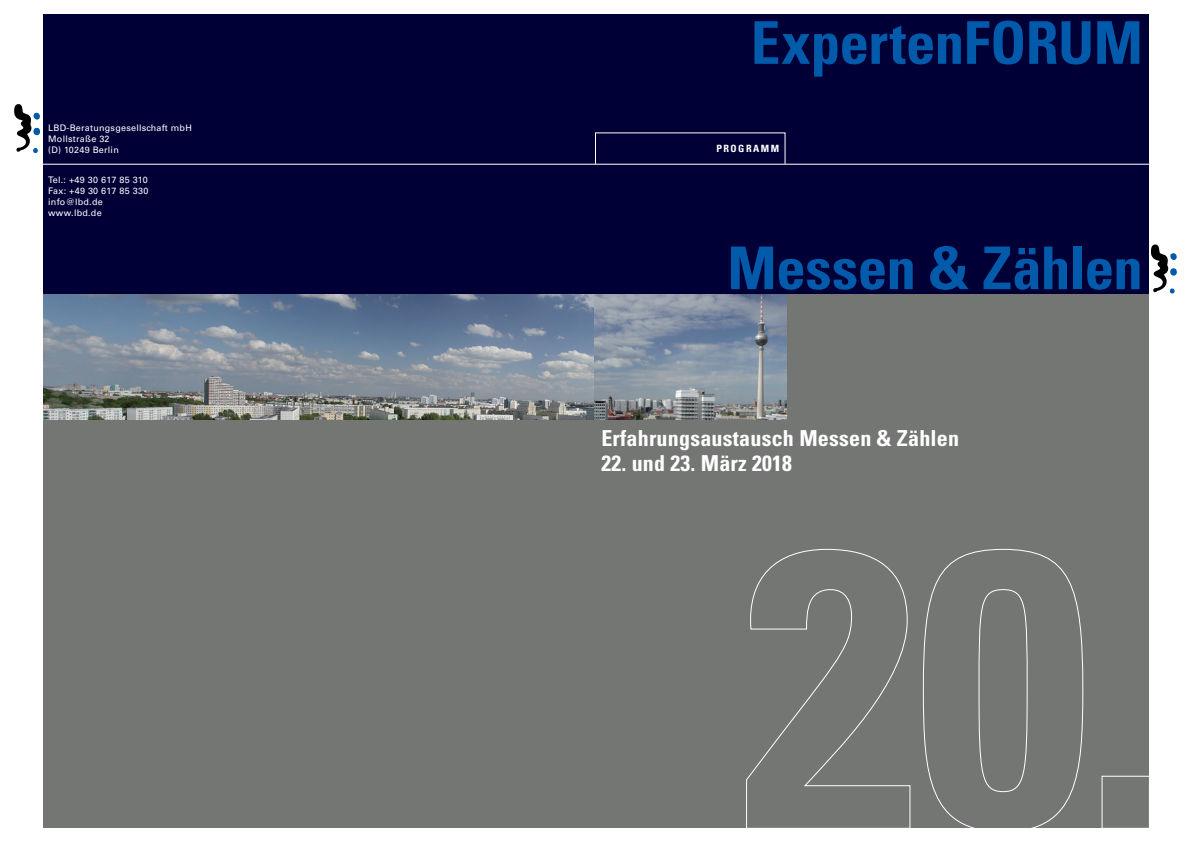
<style>
.page{position:relative;width:1191px;height:842px;background:#fff}
.page>*{position:absolute;margin:0;border:0;box-sizing:border-box;transform-origin:0 0}
.t1{font:700 condensed 59px "Univers LT";letter-spacing:-.01em;color:#015aaa}
.t2{font:700 condensed 22px "Univers LT";letter-spacing:.01em;color:#fff}
.t3{font:700 condensed 10px "Univers LT";letter-spacing:.15em;color:#fff}
.t4{font:9px/11px "Univers LT";letter-spacing:.025em;color:#fff}
</style>
<div class="page">
<div style="left:43px;top:14px;width:1105px;height:281px;background:#000037"></div>
<div style="left:43px;top:295px;width:1105px;height:533px;background:#747674"></div>
<hr style="left:42px;top:164px;width:1107px;height:1px;background:#fff">
<svg style="left:1150px;top:244px;width:27px;height:49px"></svg>
<svg style="left:14px;top:104px;width:26px;height:49px"></svg>
<svg style="left:595px;top:132px;width:190px;height:32px"></svg>
<img style="left:43px;top:294px;width:744px;height:126px">
<svg style="left:746px;top:549px;width:164px;height:279px"></svg>
<svg style="left:923px;top:549px;width:160px;height:279px"></svg>
<p class="t4" style="left:48px;top:123px;width:145px">LBD-Beratungsgesellschaft mbH<br>Mollstraße 32<br>(D) 10249 Berlin</p>
<p class="t4" style="left:48px;top:174px;width:102px">Tel.: +49 30 617 85 310<br>Fax: +49 30 617 85 330 info@lbd.de www.lbd.de</p>
<h1 class="t1" style="left:750px;top:7px;width:393px">ExpertenFORUM</h1>
<p class="t3" style="left:716px;top:143px;width:64px">PROGRAMM</p>
<h1 class="t1" style="left:727px;top:232px;width:417px">Messen &amp; Zählen</h1>
<h2 class="t2" style="left:601px;top:424px;width:359px">Erfahrungsaustausch Messen &amp; Zählen</h2>
<h2 class="t2" style="left:601px;top:449px;width:192px">22. und 23. März 2018</h2>
</div>
